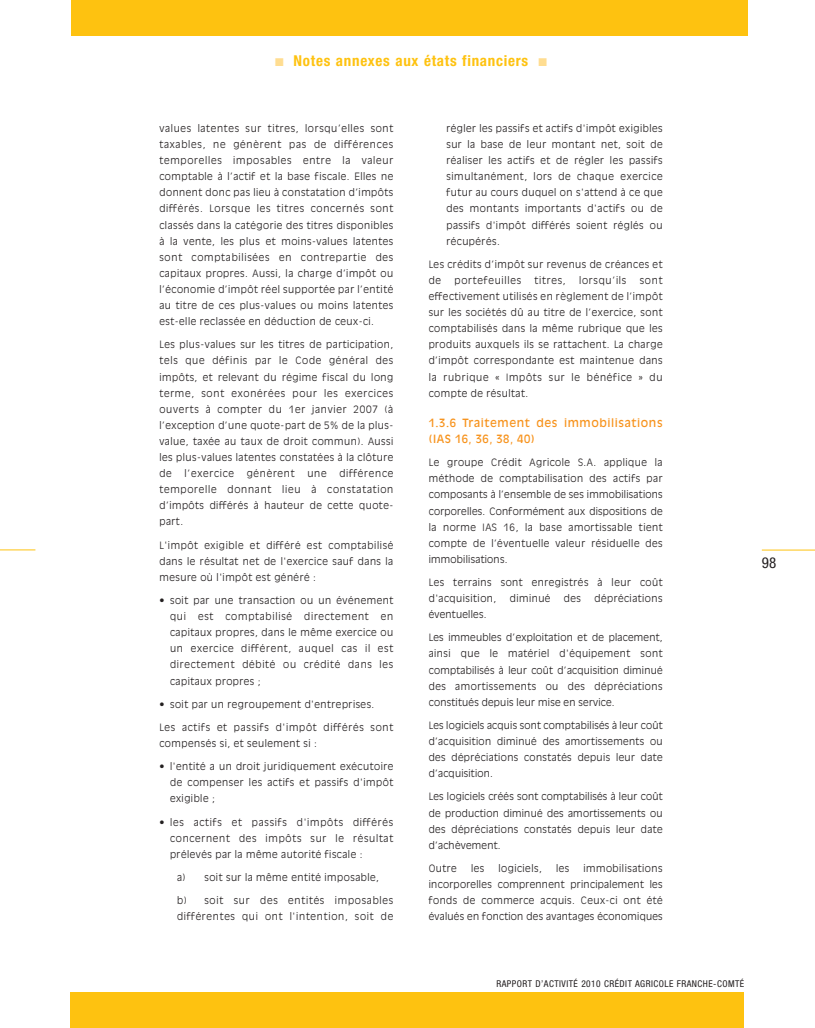
<style>
.page{position:relative;width:815px;height:1028px;background:#fff}
.page>*{position:absolute;margin:0;border:0;box-sizing:border-box;transform-origin:0 0}
.t1{font:700 condensed 15px "Helvetica Neue";letter-spacing:.05em;color:#fec210}
.t2{font:condensed 15px "Helvetica Neue";color:#231f20}
.t3{font:11.25px/16.1px "Antique Olive";letter-spacing:.05em;color:#f7931d}
.t4{font:300 10px/16.1px "Antique Olive";letter-spacing:.05em;color:#231f20;text-align:justify}
.t5{font:300 10px/16.1px "Antique Olive";letter-spacing:.075em;color:#231f20}
.t6{font:300 10px "Antique Olive";letter-spacing:.025em;color:#231f20}
.t7{font:condensed 9.38px "Helvetica Neue";letter-spacing:.05em;color:#231f20}
.s1{color:#ffdd91}
</style>
<div class="page">
<div style="left:71px;top:992px;width:673px;height:36px;background:#fec210"></div>
<div style="left:71px;top:0;width:676px;height:35px;background:#fec210"></div>
<hr style="left:762px;top:549px;width:53px;height:1px;background:#fec210">
<hr style="left:0;top:549px;width:35px;height:1px;background:#fec210">
<h1 class="t1" style="left:275px;top:55px;width:273px"><span class="s1">■</span> Notes annexes aux états financiers <span class="s1">■</span></h1>
<p class="t4" style="left:159px;top:121px;width:235px">values latentes sur titres, lorsqu’elles sont taxables, ne génèrent pas de différences temporelles imposables entre la valeur comptable à l’actif et la base fiscale. Elles ne donnent donc pas lieu à constatation d’impôts différés. Lorsque les titres concernés sont classés dans la catégorie des titres disponibles à la vente, les plus et moins-values latentes sont comptabilisées en contrepartie des capitaux propres. Aussi, la charge d’impôt ou l’économie d’impôt réel supportée par l’entité au titre de ces plus-values ou moins latentes est-elle reclassée en déduction de ceux-ci.</p>
<p class="t4" style="left:159px;top:337px;width:235px">Les plus-values sur les titres de participation, tels que définis par le Code général des impôts, et relevant du régime fiscal du long terme, sont exonérées pour les exercices ouverts à compter du 1er janvier 2007 (à l’exception d’une quote-part de 5% de la plus&shy;value, taxée au taux de droit commun). Aussi les plus-values latentes constatées à la clôture de</p>
<p class="t4" style="left:159px;top:466px;width:235px;text-indent:180px">différence temporelle donnant lieu à constatation d’impôts différés à hauteur de cette quote&shy;part.</p>
<p class="t4" style="left:159px;top:537px;width:235px">L'impôt exigible et différé est comptabilisé dans le résultat net de l'exercice sauf dans la mesure où l'impôt est généré :</p>
<p class="t4" style="left:170px;top:592px;width:225px;text-indent:-11px">• soit par une transaction ou un événement qui est comptabilisé directement en capitaux propres, dans le même exercice ou un exercice différent, auquel cas il est directement débité ou crédité dans les capitaux propres ;</p>
<p class="t4" style="left:159px;top:696px;width:216px">• soit par un regroupement d'entreprises.</p>
<p class="t5" style="left:159px;top:719px;width:235px">Les actifs et passifs d'impôt différés sont compensés si, et seulement si :</p>
<p class="t4" style="left:170px;top:759px;width:225px;text-indent:-11px">• l'entité a un droit juridiquement exécutoire de compenser les actifs et passifs d'impôt exigible ;</p>
<p class="t4" style="left:170px;top:814px;width:225px;text-indent:-11px">• les actifs et passifs d'impôts différés concernent des impôts sur le résultat prélevés par la même autorité fiscale :</p>
<p class="t4" style="left:177px;top:869px;width:203px">a) soit sur la même entité imposable,</p>
<p class="t5" style="left:177px;top:892px;width:218px">b) soit sur des entités imposables différentes qui ont l'intention, soit de</p>
<p class="t5" style="left:185px;top:466px;width:51px">l’exercice</p>
<p class="t5" style="left:247px;top:466px;width:49px">génèrent</p>
<p class="t4" style="left:307px;top:466px;width:21px">une</p>
<p class="t4" style="left:446px;top:121px;width:218px">régler les passifs et actifs d'impôt exigibles sur la base de leur montant net, soit de réaliser les actifs et de régler les passifs simultanément, lors de chaque exercice futur au cours duquel on s'attend à ce que des montants importants d'actifs ou de passifs d'impôt différés soient réglés ou récupérés.</p>
<p class="t4" style="left:429px;top:256px;width:235px">Les crédits d’impôt sur revenus de créances et de</p>
<p class="t5" style="left:454px;top:273px;width:68px">portefeuilles</p>
<p class="t4" style="left:535px;top:273px;width:33px">titres,</p>
<p class="t5" style="left:579px;top:273px;width:49px">lorsqu’ils</p>
<p class="t4" style="left:429px;top:273px;width:235px;text-indent:211px">sont effectivement utilisés en règlement de l’impôt sur les sociétés dû au titre de l’exercice, sont comptabilisés dans la même rubrique que les produits auxquels ils se rattachent. La charge d’impôt correspondante est maintenue dans la rubrique « Impôts sur le bénéfice » du compte de résultat.</p>
<p class="t3" style="left:429px;top:415px;width:235px">1.3.6 Traitement des immobilisations (IAS 16, 36, 38, 40)</p>
<p class="t4" style="left:429px;top:455px;width:235px">Le groupe Crédit Agricole S.A. applique la méthode de comptabilisation des actifs par composants à l’ensemble de ses immobilisations corporelles. Conformément aux dispositions de la norme IAS 16, la base amortissable tient compte de l’éventuelle valeur résiduelle des immobilisations.</p>
<p class="t4" style="left:429px;top:574px;width:235px">Les terrains sont enregistrés à leur coût d'acquisition,</p>
<p class="t4" style="left:510px;top:591px;width:42px">diminué</p>
<p class="t4" style="left:564px;top:591px;width:19px">des</p>
<p class="t4" style="left:594px;top:591px;width:70px">dépréciations</p>
<p class="t6" style="left:429px;top:610px;width:59px">éventuelles.</p>
<p class="t4" style="left:429px;top:630px;width:235px">Les immeubles d’exploitation et de placement, ainsi que le matériel d'équipement sont comptabilisés à leur coût d’acquisition diminué des amortissements ou des dépréciations constitués depuis leur mise en service.</p>
<p class="t4" style="left:429px;top:717px;width:235px">Les logiciels acquis sont comptabilisés à leur coût d’acquisition diminué des amortissements ou des dépréciations constatés depuis leur date d’acquisition.</p>
<p class="t4" style="left:429px;top:789px;width:235px">Les logiciels créés sont comptabilisés à leur coût de production diminué des amortissements ou des dépréciations constatés depuis leur date d’achèvement.</p>
<p class="t4" style="left:429px;top:860px;width:30px">Outre</p>
<p class="t4" style="left:471px;top:860px;width:15px">les</p>
<p class="t4" style="left:498px;top:860px;width:45px">logiciels,</p>
<p class="t4" style="left:556px;top:860px;width:15px">les</p>
<p class="t4" style="left:429px;top:860px;width:235px;text-indent:155px">immobilisations incorporelles comprennent principalement les fonds de commerce acquis. Ceux-ci ont été évalués en fonction des avantages économiques</p>
<h1 class="t2" style="left:762px;top:557px;width:16px">98</h1>
<p class="t7" style="left:496px;top:980px;width:249px">RAPPORT D’ACTIVITÉ 2010 CRÉDIT AGRICOLE FRANCHE-COMTÉ</p>
</div>
